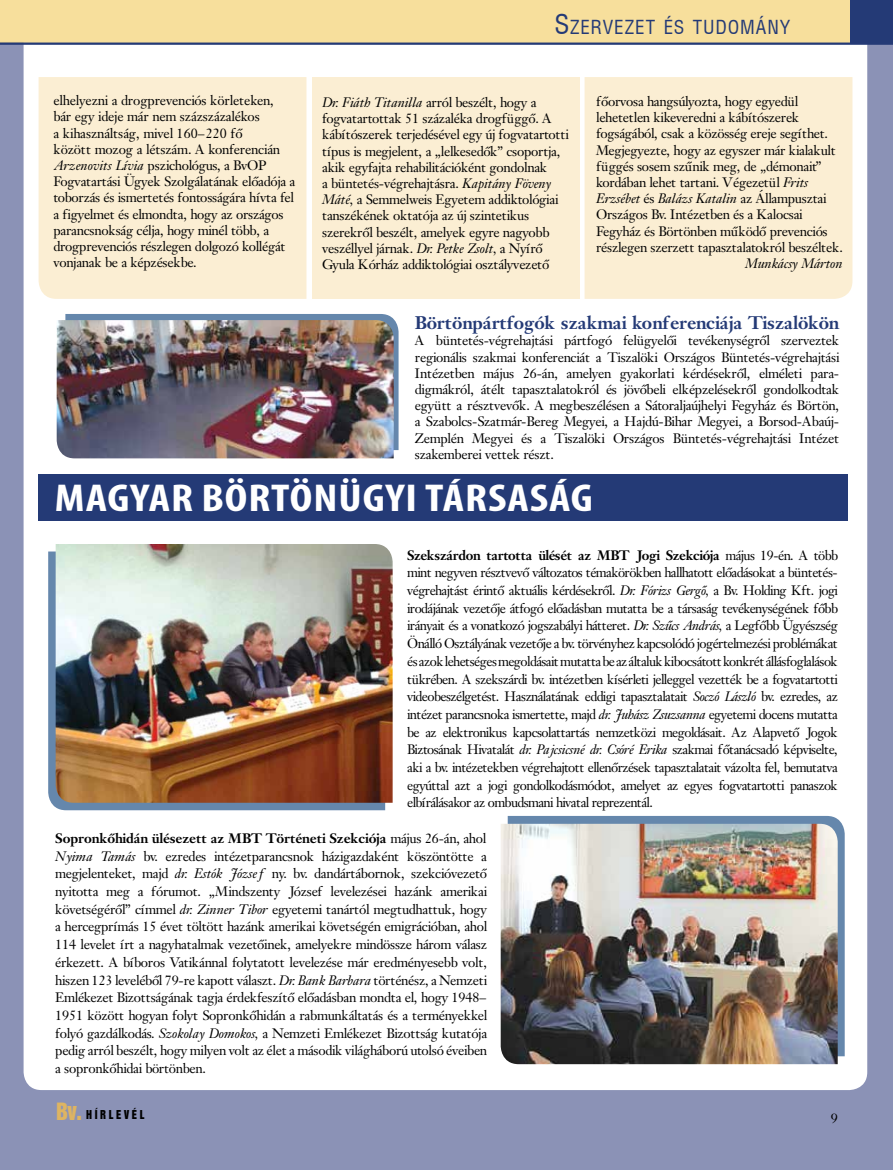
<style>
.page{position:relative;width:893px;height:1170px;background:#fff}
.page>*{position:absolute;margin:0;border:0;box-sizing:border-box;transform-origin:0 0}
.t1{font:700 condensed 39px "Myriad Pro";letter-spacing:.02em;color:#fff;scale:1.2 1}
.t2{font:18.9px "Switzerland Condensed";letter-spacing:.04em;color:#243a76}
.t3{font:700 18px "Janson Text PFL";color:#243a76}
.t4{font:13.5px/16.2px "Janson Text PFL";color:#000}
.t5{font:italic 13.5px "Janson Text PFL";color:#000}
.t6{font:11.25px "Swiss 921 HU Normal";letter-spacing:.245em;color:#000;scale:.95 1}
.s1{font-size:27px}
.s2{font-style:italic}
.s3{font-weight:700}
.s4{font-size:21.9px;color:#deb462}
</style>
<div class="page">
<div style="left:0;top:42px;width:893px;height:1127px;background:#8b92b6"></div>
<div style="left:24px;top:45px;width:843px;height:1044px;background:#fff"></div>
<div style="left:38px;top:474px;width:810px;height:46px;background:#243a76"></div>
<svg style="left:508px;top:815px;width:337px;height:241px;background:#7493b4"></svg>
<svg style="left:65px;top:314px;width:334px;height:136px;background:#6c8caf"></svg>
<div style="left:0;top:0;width:853px;height:43px;background:#f7df9c"></div>
<div style="left:850px;top:0;width:43px;height:43px;background:#243a76"></div>
<hr style="left:0;top:43px;width:893px;height:2px;background:#243a76">
<div style="left:39px;top:77px;width:267px;height:222px;background:#fbeed3"></div>
<div style="left:312px;top:77px;width:268px;height:222px;background:#fbeed3"></div>
<div style="left:585px;top:77px;width:267px;height:222px;background:#fbeed3"></div>
<svg style="left:48px;top:551px;width:337px;height:259px;background:#6c87a6"></svg>
<img style="left:56px;top:544px;width:337px;height:258px">
<img style="left:501px;top:823px;width:337px;height:241px">
<img style="left:57px;top:320px;width:337px;height:138px">
<h2 class="t2" style="left:554px;top:15px;width:28px"><span class="s1">S</span>ZERVEZET</h2>
<h2 class="t2" style="left:664px;top:15px;width:128px">ÉS TUDOMÁNY</h2>
<p class="t4" style="left:53px;top:92px;width:243px">elhelyezni a drogprevenciós körleteken,<br>bár egy ideje már nem százszázalékos<br>a kihasználtság, mivel 160–220 fő<br>között mozog a létszám. A konferencián <span class="s2">Arzenovits Lívia</span> pszichológus, a BvOP Fogvatartási Ügyek Szolgálatának előadója a toborzás és ismertetés fontosságára hívta fel a figyelmet és elmondta, hogy az országos parancsnokság célja, hogy minél több, a drogprevenciós részlegen dolgozó kollégát vonjanak be a képzésekbe.</p>
<p class="t4" style="left:322px;top:94px;width:248px"><span class="s2">Dr. Fiáth Titanilla</span> arról beszélt, hogy a fogvatartottak 51 százaléka drogfüggő. A kábítószerek terjedésével egy új fogvatartotti típus is megjelent, a „lelkesedők” csoportja, akik egyfajta rehabilitációként gondolnak<br>a büntetés-végrehajtásra. <span class="s2">Kapitány Föveny Máté,</span> a Semmelweis Egyetem addiktológiai tanszékének oktatója az új szintetikus szerekről beszélt, amelyek egyre nagyobb veszéllyel járnak. <span class="s2">Dr. Petke Zsolt,</span> a Nyírő Gyula Kórház addiktológiai osztályvezető</p>
<p class="t4" style="left:596px;top:93px;width:248px">főorvosa hangsúlyozta, hogy egyedül lehetetlen kikeveredni a kábítószerek fogságából, csak a közösség ereje segíthet.<br>Megjegyezte, hogy az egyszer már kialakult függés sosem szűnik meg, de „démonait” kordában lehet tartani. Végezetül <span class="s2">Frits Erzsébet</span> és <span class="s2">Balázs Katalin</span> az Állampusztai Országos Bv. Intézetben és a Kalocsai Fegyház és Börtönben működő prevenciós részlegen szerzett tapasztalatokról beszéltek.</p>
<p class="t5" style="left:745px;top:255px;width:99px">Munkácsy Márton</p>
<h3 class="t3" style="left:415px;top:311px;width:426px">Börtönpártfogók szakmai konferenciája Tiszalökön</h3>
<p class="t4" style="left:415px;top:332px;width:426px;text-align:justify">A büntetés-végrehajtási pártfogó felügyelői tevékenységről szerveztek regionális szakmai konferenciát a Tiszalöki Országos Büntetés-végrehajtási Intézetben május 26-án, amelyen gyakorlati kérdésekről, elméleti para&shy;digmákról, átélt tapasztalatokról és jövőbeli elképzelésekről gondolkodtak együtt a résztvevők. A megbeszélésen a Sátoraljaújhelyi Fegyház és Börtön, a Szabolcs-Szatmár-Bereg Megyei, a Hajdú-Bihar Megyei, a Borsod-Abaúj-Zemplén Megyei és a Tiszalöki Országos Büntetés-végrehajtási Intézet szakemberei vettek részt.</p>
<h1 class="t1" style="left:55px;top:474px;width:450px">MAGYAR BÖRTÖNÜGYI TÁRSASÁG</h1>
<p class="t4" style="left:407px;top:546px;width:432px;line-height:17.7px;text-align:justify"><span class="s3">Szekszárdon tartotta ülését az MBT Jogi Szekciója</span> május 19-én. A több mint negyven résztvevő változatos témakörökben hallhatott előadásokat a büntetés&shy;végrehajtást érintő aktuális kérdésekről. <span class="s2">Dr. Fórizs Gergő,</span> a Bv. Holding Kft. jogi irodájának vezetője átfogó előadásban mutatta be a társaság tevékenységének főbb irányait és a vonatkozó jogszabályi hátteret. <span class="s2">Dr. Szűcs András,</span> a Legfőbb Ügyészség Önálló Osztályának vezetője a bv. törvényhez kapcsolódó jogértelmezési problémákat és azok lehetséges megoldásait mutatta be az általuk kibocsátott konkrét állásfoglalások tükrében. A szekszárdi bv. intézetben kísérleti jelleggel vezették be a fogvatartotti videobeszélgetést. Használatának eddigi tapasztalatait <span class="s2">Soczó László</span> bv. ezredes, az intézet parancsnoka ismertette, majd <span class="s2">dr. Juhász Zsuzsanna</span> egyetemi docens mutatta be az elektronikus kapcsolattartás nemzetközi megoldásait. Az Alapvető Jogok Biztosának Hivatalát <span class="s2">dr. Pajcsicsné dr. Csóré Erika</span> szakmai főtanácsadó képviselte, aki a bv. intézetekben végrehajtott ellenőrzések tapasztalatait vázolta fel, bemutatva egyúttal azt a jogi gondolkodásmódot, amelyet az egyes fogvatartotti panaszok elbírálásakor az ombudsmani hivatal reprezentál.</p>
<p class="t4" style="left:55px;top:829px;width:433px;line-height:17.7px;text-align:justify"><span class="s3">Sopronkőhidán ülésezett az MBT Történeti Szekciója</span> május 26-án, ahol <span class="s2">Nyima Tamás</span> bv. ezredes intézetparancsnok házigazdaként köszöntötte a megjelenteket, majd <span class="s2">dr. Estók József</span> ny. bv. dandártábornok, szekcióvezető nyitotta meg a fórumot. „Mindszenty József levelezései hazánk amerikai követségéről” címmel <span class="s2">dr. Zinner Tibor</span> egyetemi tanártól megtudhattuk, hogy a hercegprímás 15 évet töltött hazánk amerikai követségén emigrációban, ahol 114 levelet írt a nagyhatalmak vezetőinek, amelyekre mindössze három válasz érkezett. A bíboros Vatikánnal folytatott levelezése már eredményesebb volt, hiszen 123 leveléből 79-re kapott választ. <span class="s2">Dr. Bank Barbara</span> történész, a Nemzeti Emlékezet Bizottságának tagja érdekfeszítő előadásban mondta el, hogy 1948– 1951 között hogyan folyt Sopronkőhidán a rabmunkáltatás és a terményekkel folyó gazdálkodás. <span class="s2">Szokolay Domokos,</span> a Nemzeti Emlékezet Bizottság kutatója pedig arról beszélt, hogy milyen volt az élet a második világháború utolsó éveiben a sopronkőhidai börtönben.</p>
<p class="t6" style="left:56px;top:1107px;width:94px"><span class="s4">Bv.</span> HÍRLEVÉL</p>
<p class="t4" style="left:831px;top:1109px;width:8px">9</p>
</div>
